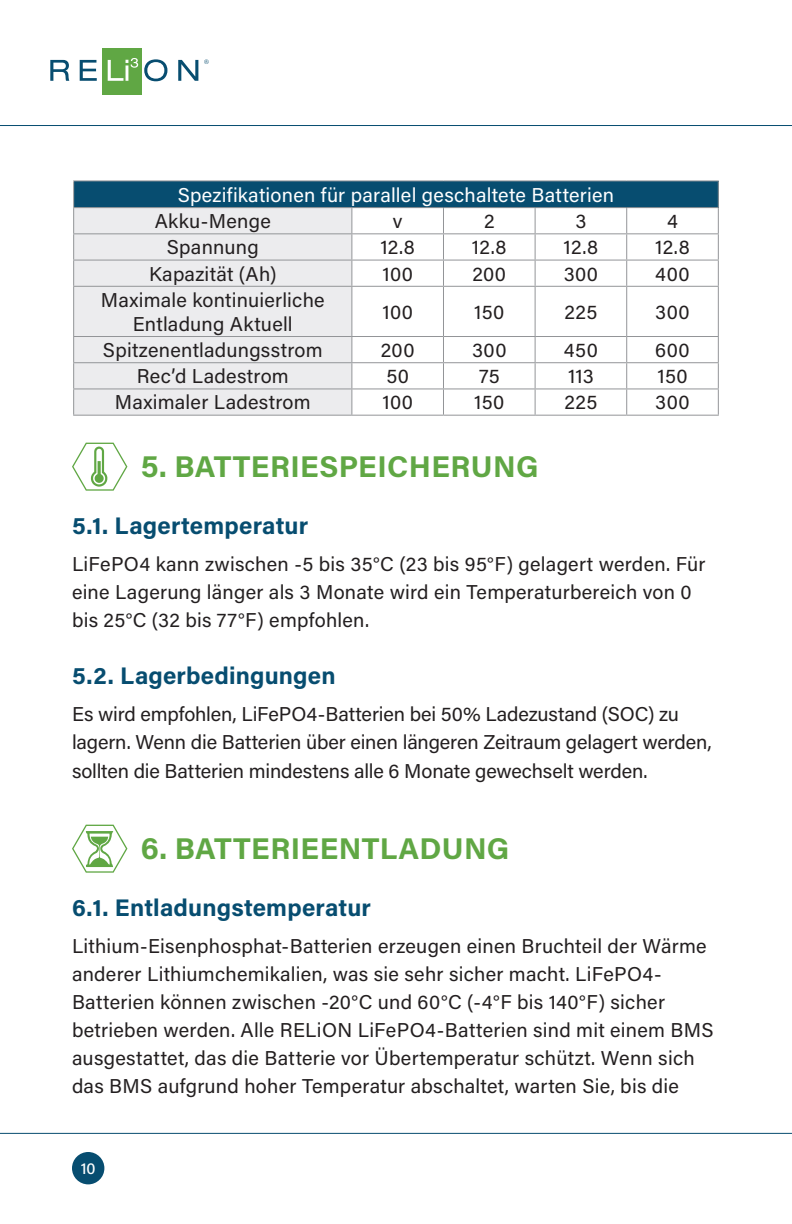
<style>
.page{position:relative;width:792px;height:1224px;background:#fff}
.page>*{position:absolute;margin:0;border:0;box-sizing:border-box;transform-origin:0 0}
.t1{font:700 30px "Acumin Pro";letter-spacing:.01em;color:#60a744}
.t2{font:700 24px "Acumin Pro";letter-spacing:.005em;color:#074d70}
.t3{font:20px/28px "Acumin Pro";letter-spacing:.01em;color:#231f20}
.t4{font:20px "Acumin Pro";letter-spacing:.015em;color:#fff}
.t5{font:500 16px "Acumin Pro";color:#fff}
</style>
<div class="page">
<div style="left:102px;top:48px;width:39px;height:46px;background:#60a744"></div>
<svg style="left:50px;top:60px;width:19px;height:21px"></svg>
<svg style="left:80px;top:60px;width:17px;height:21px"></svg>
<svg style="left:108px;top:58px;width:30px;height:23px"></svg>
<svg style="left:144px;top:59px;width:23px;height:22px"></svg>
<svg style="left:178px;top:60px;width:20px;height:21px"></svg>
<svg style="left:204px;top:60px;width:5px;height:4px"></svg>
<hr style="left:0;top:125px;width:792px;height:1px;background:#074d70">
<hr style="left:0;top:1133px;width:792px;height:1px;background:#074d70">
<div style="left:72px;top:1152px;width:32px;height:32px;background:#074d70;border-radius:50%"></div>
<svg style="left:72px;top:443px;width:55px;height:48px"></svg>
<svg style="left:72px;top:825px;width:55px;height:48px"></svg>
<div style="left:74px;top:181px;width:644px;height:27px;background:#074d70"></div>
<div style="left:74px;top:208px;width:277px;height:207px;background:#ececee"></div>
<hr style="left:73px;top:180px;width:279px;height:1px;background:#939598">
<hr style="left:352px;top:180px;width:91px;height:1px;background:#939598">
<hr style="left:443px;top:180px;width:92px;height:1px;background:#939598">
<hr style="left:535px;top:180px;width:92px;height:1px;background:#939598">
<hr style="left:627px;top:180px;width:92px;height:1px;background:#939598">
<hr style="left:73px;top:207px;width:279px;height:1px;background:#939598">
<hr style="left:352px;top:207px;width:91px;height:1px;background:#939598">
<hr style="left:443px;top:207px;width:92px;height:1px;background:#939598">
<hr style="left:535px;top:207px;width:92px;height:1px;background:#939598">
<hr style="left:627px;top:207px;width:92px;height:1px;background:#939598">
<hr style="left:73px;top:233px;width:279px;height:1px;background:#939598">
<hr style="left:352px;top:233px;width:91px;height:1px;background:#939598">
<hr style="left:443px;top:233px;width:92px;height:1px;background:#939598">
<hr style="left:535px;top:233px;width:92px;height:1px;background:#939598">
<hr style="left:627px;top:233px;width:92px;height:1px;background:#939598">
<hr style="left:73px;top:260px;width:279px;height:1px;background:#939598">
<svg style="left:73px;top:181px;width:1px;height:105px"></svg>
<hr style="left:352px;top:260px;width:91px;height:1px;background:#939598">
<svg style="left:351px;top:208px;width:1px;height:78px"></svg>
<hr style="left:443px;top:260px;width:92px;height:1px;background:#939598">
<svg style="left:443px;top:208px;width:1px;height:78px"></svg>
<hr style="left:535px;top:260px;width:92px;height:1px;background:#939598">
<svg style="left:535px;top:208px;width:1px;height:78px"></svg>
<hr style="left:627px;top:260px;width:92px;height:1px;background:#939598">
<svg style="left:626px;top:208px;width:1px;height:78px"></svg>
<svg style="left:718px;top:181px;width:1px;height:105px"></svg>
<hr style="left:73px;top:286px;width:279px;height:1px;background:#939598">
<hr style="left:73px;top:287px;width:1px;height:49px;background:#939598">
<hr style="left:352px;top:286px;width:91px;height:1px;background:#939598">
<hr style="left:351px;top:287px;width:1px;height:49px;background:#939598">
<hr style="left:443px;top:286px;width:92px;height:1px;background:#939598">
<hr style="left:443px;top:287px;width:1px;height:49px;background:#939598">
<hr style="left:535px;top:286px;width:92px;height:1px;background:#939598">
<hr style="left:535px;top:287px;width:1px;height:49px;background:#939598">
<hr style="left:627px;top:286px;width:92px;height:1px;background:#939598">
<hr style="left:626px;top:287px;width:1px;height:49px;background:#939598">
<hr style="left:718px;top:287px;width:1px;height:49px;background:#939598">
<hr style="left:73px;top:336px;width:279px;height:1px;background:#939598">
<hr style="left:352px;top:336px;width:91px;height:1px;background:#939598">
<hr style="left:443px;top:336px;width:92px;height:1px;background:#939598">
<hr style="left:535px;top:336px;width:92px;height:1px;background:#939598">
<hr style="left:627px;top:336px;width:92px;height:1px;background:#939598">
<hr style="left:73px;top:362px;width:279px;height:1px;background:#939598">
<hr style="left:352px;top:362px;width:91px;height:1px;background:#939598">
<hr style="left:443px;top:362px;width:92px;height:1px;background:#939598">
<hr style="left:535px;top:362px;width:92px;height:1px;background:#939598">
<hr style="left:627px;top:362px;width:92px;height:1px;background:#939598">
<hr style="left:73px;top:388px;width:279px;height:1px;background:#939598">
<svg style="left:73px;top:337px;width:1px;height:78px"></svg>
<hr style="left:352px;top:388px;width:91px;height:1px;background:#939598">
<svg style="left:351px;top:337px;width:1px;height:78px"></svg>
<hr style="left:443px;top:388px;width:92px;height:1px;background:#939598">
<svg style="left:443px;top:337px;width:1px;height:78px"></svg>
<hr style="left:535px;top:388px;width:92px;height:1px;background:#939598">
<svg style="left:535px;top:337px;width:1px;height:78px"></svg>
<hr style="left:627px;top:388px;width:92px;height:1px;background:#939598">
<svg style="left:626px;top:337px;width:1px;height:78px"></svg>
<svg style="left:718px;top:337px;width:1px;height:78px"></svg>
<hr style="left:73px;top:415px;width:279px;height:1px;background:#939598">
<hr style="left:352px;top:415px;width:91px;height:1px;background:#939598">
<hr style="left:443px;top:415px;width:92px;height:1px;background:#939598">
<hr style="left:535px;top:415px;width:92px;height:1px;background:#939598">
<hr style="left:627px;top:415px;width:92px;height:1px;background:#939598">
<p class="t4" style="left:178px;top:181px;width:438px">Spezifikationen für parallel geschaltete Batterien</p>
<p class="t3" style="left:155px;top:206px;width:118px">Akku-Menge</p>
<p class="t3" style="left:393px;top:206px;width:11px">v</p>
<p class="t3" style="left:484px;top:206px;width:12px">2</p>
<p class="t3" style="left:575px;top:206px;width:12px">3</p>
<p class="t3" style="left:667px;top:206px;width:12px">4</p>
<p class="t3" style="left:167px;top:233px;width:93px">Spannung</p>
<p class="t3" style="left:380px;top:233px;width:36px">12.8</p>
<p class="t3" style="left:472px;top:233px;width:36px">12.8</p>
<p class="t3" style="left:564px;top:233px;width:36px">12.8</p>
<p class="t3" style="left:655px;top:233px;width:36px">12.8</p>
<p class="t3" style="left:149px;top:259px;width:129px">Kapazität (Ah)</p>
<p class="t3" style="left:382px;top:259px;width:32px">100</p>
<p class="t3" style="left:472px;top:259px;width:35px">200</p>
<p class="t3" style="left:564px;top:259px;width:36px">300</p>
<p class="t3" style="left:655px;top:259px;width:36px">400</p>
<p class="t3" style="left:101px;top:287px;width:225px;line-height:24px;text-align:center">Maximale kontinuierliche<br>Entladung Aktuell</p>
<p class="t3" style="left:382px;top:297px;width:32px">100</p>
<p class="t3" style="left:474px;top:297px;width:32px">150</p>
<p class="t3" style="left:564px;top:297px;width:34px">225</p>
<p class="t3" style="left:655px;top:297px;width:36px">300</p>
<p class="t3" style="left:103px;top:335px;width:221px">Spitzenentladungsstrom</p>
<p class="t3" style="left:381px;top:335px;width:35px">200</p>
<p class="t3" style="left:472px;top:335px;width:36px">300</p>
<p class="t3" style="left:564px;top:335px;width:35px">450</p>
<p class="t3" style="left:655px;top:335px;width:36px">600</p>
<p class="t3" style="left:137px;top:361px;width:154px">Rec’d Ladestrom</p>
<p class="t3" style="left:386px;top:361px;width:24px">50</p>
<p class="t3" style="left:479px;top:361px;width:22px">75</p>
<p class="t3" style="left:568px;top:361px;width:27px">113</p>
<p class="t3" style="left:657px;top:361px;width:32px">150</p>
<p class="t3" style="left:115px;top:388px;width:198px">Maximaler Ladestrom</p>
<p class="t3" style="left:382px;top:388px;width:32px">100</p>
<p class="t3" style="left:474px;top:388px;width:32px">150</p>
<p class="t3" style="left:564px;top:388px;width:34px">225</p>
<p class="t3" style="left:655px;top:388px;width:36px">300</p>
<p class="t1" style="left:141px;top:445px;width:399px">5. BATTERIESPEICHERUNG</p>
<p class="t2" style="left:72px;top:508px;width:238px">5.1. Lagertemperatur</p>
<p class="t3" style="left:72px;top:549px;width:635px">LiFePO4 kann zwischen -5 bis 35°C (23 bis 95°F) gelagert werden. Für eine Lagerung länger als 3 Monate wird ein Temperaturbereich von 0 bis 25°C (32 bis 77°F) empfohlen.</p>
<p class="t2" style="left:72px;top:658px;width:265px">5.2. Lagerbedingungen</p>
<p class="t3" style="left:72px;top:699px;width:641px">Es wird empfohlen, LiFePO4-Batterien bei 50% Ladezustand (SOC) zu lagern. Wenn die Batterien über einen längeren Zeitraum gelagert werden, sollten die Batterien mindestens alle 6 Monate gewechselt werden.</p>
<p class="t1" style="left:141px;top:827px;width:370px">6. BATTERIEENTLADUNG</p>
<p class="t2" style="left:72px;top:890px;width:301px">6.1. Entladungstemperatur</p>
<p class="t3" style="left:72px;top:931px;width:643px">Lithium-Eisenphosphat-Batterien erzeugen einen Bruchteil der Wärme anderer Lithiumchemikalien, was sie sehr sicher macht. LiFePO4- Batterien können zwischen -20°C und 60°C (-4°F bis 140°F) sicher betrieben werden. Alle RELiON LiFePO4-Batterien sind mit einem BMS ausgestattet, das die Batterie vor Übertemperatur schützt. Wenn sich das BMS aufgrund hoher Temperatur abschaltet, warten Sie, bis die</p>
<p class="t5" style="left:81px;top:1157px;width:16px">10</p>
</div>
